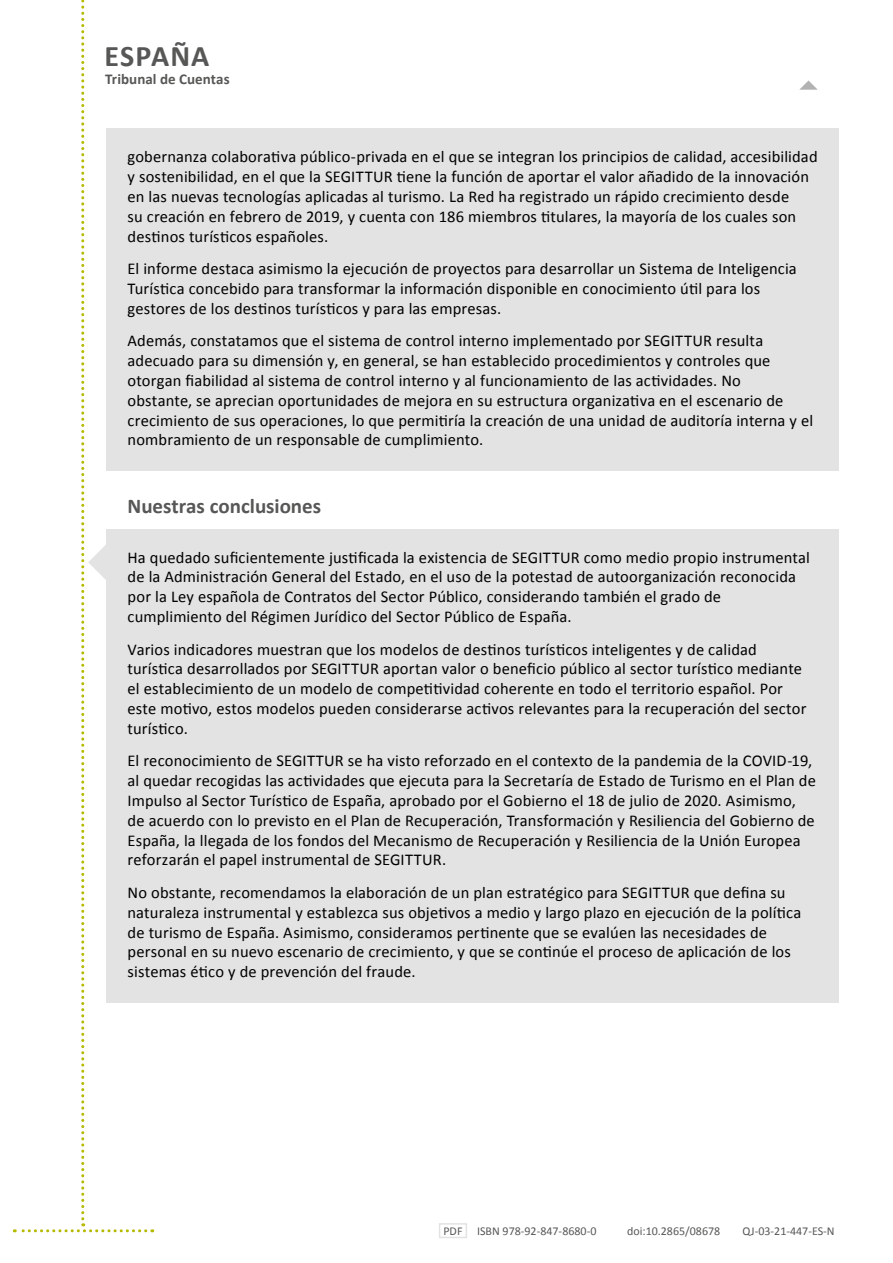
<style>
.page{position:relative;width:893px;height:1263px;background:#fff}
.page>*{position:absolute;margin:0;border:0;box-sizing:border-box;transform-origin:0 0}
.Country-Second{font:700 30px "Calibri";letter-spacing:.035em;color:#575756}
.t1{font:700 21px "Calibri";color:#575756}
.t2{font:16.5px/19.8px "Calibri";letter-spacing:.01em;color:#000}
.SaiName_Second{font:700 15px "Calibri";letter-spacing:.005em;color:#575756}
.Identifiers{font:12px "Calibri";color:#575756}
</style>
<div class="page">
<div style="left:106px;top:129px;width:733px;height:138px;background:#e3e3e3"></div>
<div style="left:106px;top:240px;width:733px;height:99px;background:#e3e3e3"></div>
<div style="left:106px;top:313px;width:733px;height:158px;background:#e3e3e3"></div>
<div style="left:106px;top:529px;width:733px;height:118px;background:#e3e3e3"></div>
<div style="left:106px;top:621px;width:733px;height:138px;background:#e3e3e3"></div>
<div style="left:106px;top:733px;width:733px;height:158px;background:#e3e3e3"></div>
<div style="left:106px;top:864px;width:733px;height:138px;background:#e3e3e3"></div>
<svg style="left:14px;top:0;width:132px;height:1232px"></svg>
<svg style="left:799px;top:80px;width:19px;height:10px"></svg>
<div style="left:439px;top:1223px;width:28px;height:15px;border:2px solid #e3e3e3"></div>
<p class="Country-Second" style="left:104px;top:35px;width:107px">ESPAÑA</p>
<p class="SaiName_Second" style="left:105px;top:68px;width:126px">Tribunal de Cuentas</p>
<p class="t2" style="left:128px;top:147px;width:692px">gobernanza colaborativa público-privada en el que se integran los principios de calidad, accesibilidad y sostenibilidad, en el que la SEGITTUR tiene la función de aportar el valor añadido de la innovación en las nuevas tecnologías aplicadas al turismo. La Red ha registrado un rápido crecimiento desde<br>su creación en febrero de 2019, y cuenta con 186 miembros titulares, la mayoría de los cuales son destinos turísticos españoles.</p>
<p class="t2" style="left:128px;top:258px;width:671px">El informe destaca asimismo la ejecución de proyectos para desarrollar un Sistema de Inteligencia<br>Turística concebido para transformar la información disponible en conocimiento útil para los gestores de los destinos turísticos y para las empresas.</p>
<p class="t2" style="left:128px;top:330px;width:687px">Además, constatamos que el sistema de control interno implementado por SEGITTUR resulta adecuado para su dimensión y, en general, se han establecido procedimientos y controles que otorgan fiabilidad al sistema de control interno y al funcionamiento de las actividades. No<br>obstante, se aprecian oportunidades de mejora en su estructura organizativa en el escenario de crecimiento de sus operaciones, lo que permitiría la creación de una unidad de auditoría interna y el nombramiento de un responsable de cumplimiento.</p>
<h2 class="t1" style="left:128px;top:491px;width:195px">Nuestras conclusiones</h2>
<p class="t2" style="left:128px;top:547px;width:684px">Ha quedado suficientemente justificada la existencia de SEGITTUR como medio propio instrumental de la Administración General del Estado, en el uso de la potestad de autoorganización reconocida por la Ley española de Contratos del Sector Público, considerando también el grado de cumplimiento del Régimen Jurídico del Sector Público de España.</p>
<p class="t2" style="left:128px;top:639px;width:680px">Varios indicadores muestran que los modelos de destinos turísticos inteligentes y de calidad turística desarrollados por SEGITTUR aportan valor o beneficio público al sector turístico mediante el establecimiento de un modelo de competitividad coherente en todo el territorio español. Por este motivo, estos modelos pueden considerarse activos relevantes para la recuperación del sector turístico.</p>
<p class="t2" style="left:128px;top:750px;width:690px">El reconocimiento de SEGITTUR se ha visto reforzado en el contexto de la pandemia de la COVID-19, al quedar recogidas las actividades que ejecuta para la Secretaría de Estado de Turismo en el Plan de Impulso al Sector Turístico de España, aprobado por el Gobierno el 18 de julio de 2020. Asimismo, de acuerdo con lo previsto en el Plan de Recuperación, Transformación y Resiliencia del Gobierno de España, la llegada de los fondos del Mecanismo de Recuperación y Resiliencia de la Unión Europea reforzarán el papel instrumental de SEGITTUR.</p>
<p class="t2" style="left:128px;top:882px;width:675px">No obstante, recomendamos la elaboración de un plan estratégico para SEGITTUR que defina su naturaleza instrumental y establezca sus objetivos a medio y largo plazo en ejecución de la política de turismo de España. Asimismo, consideramos pertinente que se evalúen las necesidades de personal en su nuevo escenario de crecimiento, y que se continúe el proceso de aplicación de los sistemas ético y de prevención del fraude.</p>
<p class="Identifiers" style="left:443px;top:1223px;width:21px">PDF</p>
<p class="Identifiers" style="left:477px;top:1223px;width:121px">ISBN 978-92-847-8680-0</p>
<p class="Identifiers" style="left:627px;top:1223px;width:95px">doi:10.2865/08678</p>
<p class="Identifiers" style="left:743px;top:1223px;width:94px">QJ-03-21-447-ES-N</p>
</div>
